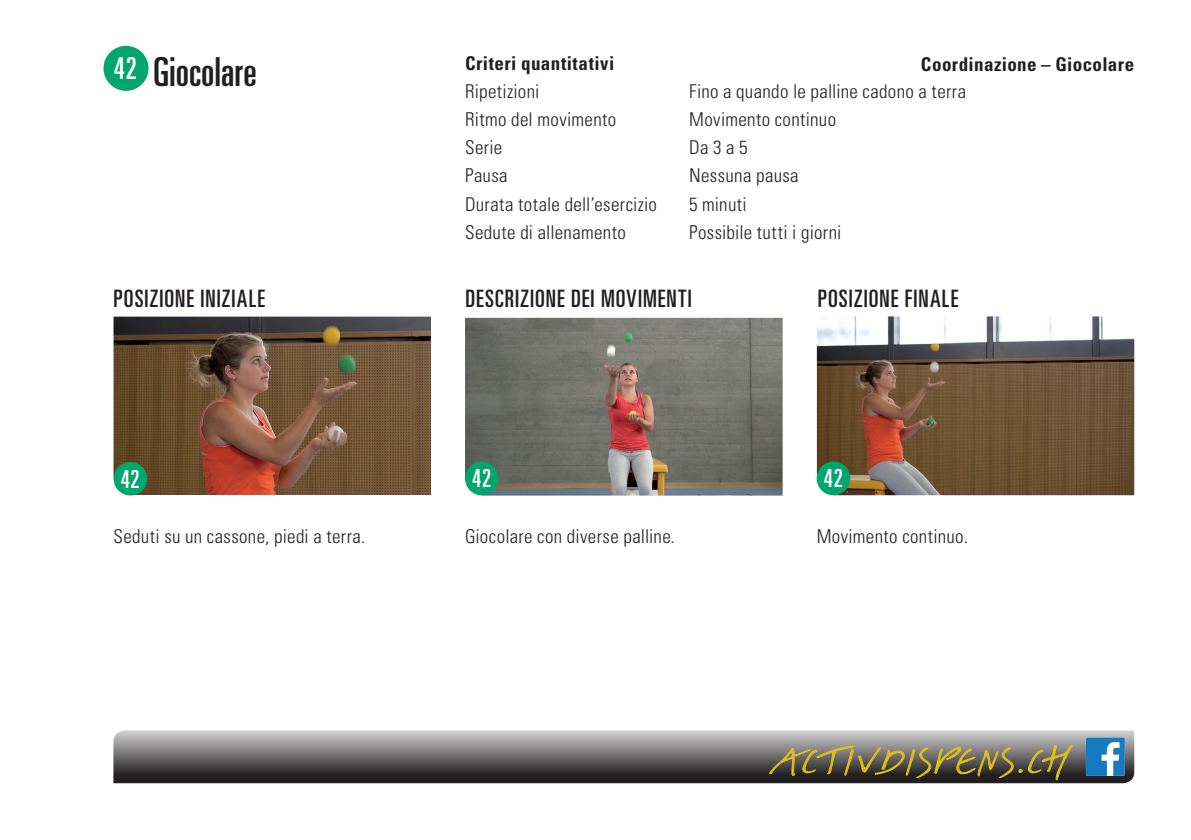
<style>
.page{position:relative;width:1191px;height:840px;background:#fff}
.page>*{position:absolute;margin:0;border:0;box-sizing:border-box;transform-origin:0 0}
.t1{font:ultra-condensed 40px "Univers LT Std";color:#231f20}
.t2{font:35.2px "Linotype Belle";letter-spacing:-.02em;color:#dec218}
.t3{font:ultra-condensed 30px "Univers LT Std";color:#fff}
.t4{font:ultra-condensed 24.8px "Univers LT Std";color:#fff}
.t5{font:ultra-condensed 24px "Univers LT Std";letter-spacing:.045em;color:#231f20}
.t6{font:300 condensed 19px "Univers LT Std";letter-spacing:.02em;color:#231f20}
.t7{font:700 condensed 19px "Univers LT Std";letter-spacing:.02em;color:#231f20}
</style>
<div class="page">
<svg style="left:113px;top:730px;width:1021px;height:52px;background:#767475"></svg>
<svg style="left:768px;top:740px;width:306px;height:40px;background:#706a55"></svg>
<svg style="left:1086px;top:737px;width:38px;height:38px"></svg>
<img style="left:465px;top:317px;width:317px;height:178px">
<img style="left:113px;top:316px;width:318px;height:178px">
<div style="left:465px;top:461px;width:33px;height:34px;background:#00a66e;border-radius:50%"></div>
<img style="left:817px;top:316px;width:317px;height:179px">
<div style="left:816px;top:461px;width:34px;height:34px;background:#00a66e;border-radius:50%"></div>
<div style="left:103px;top:46px;width:45px;height:45px;background:#00a66e;border-radius:50%"></div>
<div style="left:114px;top:461px;width:33px;height:34px;background:#00a66e;border-radius:50%"></div>
<h3 class="t3" style="left:114px;top:51px;width:25px">42</h3>
<h1 class="t1" style="left:153px;top:49px;width:105px">Giocolare</h1>
<p class="t7" style="left:465px;top:52px;width:151px">Criteri quantitativi</p>
<p class="t6" style="left:465px;top:80px;width:76px">Ripetizioni</p>
<p class="t6" style="left:689px;top:80px;width:279px">Fino a quando le palline cadono a terra</p>
<p class="t6" style="left:465px;top:108px;width:153px">Ritmo del movimento</p>
<p class="t6" style="left:689px;top:108px;width:148px">Movimento continuo</p>
<p class="t6" style="left:465px;top:136px;width:39px">Serie</p>
<p class="t6" style="left:689px;top:136px;width:60px">Da 3 a 5</p>
<p class="t6" style="left:465px;top:164px;width:44px">Pausa</p>
<p class="t6" style="left:689px;top:164px;width:111px">Nessuna pausa</p>
<p class="t6" style="left:465px;top:192px;width:193px">Durata totale dell’esercizio</p>
<p class="t6" style="left:689px;top:192px;width:59px">5 minuti</p>
<p class="t6" style="left:465px;top:220px;width:162px">Sedute di allenamento</p>
<p class="t6" style="left:689px;top:220px;width:154px">Possibile tutti i giorni</p>
<p class="t7" style="left:921px;top:52px;width:215px">Coordinazione – Giocolare</p>
<p class="t5" style="left:113px;top:284px;width:153px">POSIZIONE INIZIALE</p>
<p class="t5" style="left:465px;top:284px;width:228px">DESCRIZIONE DEI MOVIMENTI</p>
<p class="t5" style="left:817px;top:284px;width:142px">POSIZIONE FINALE</p>
<h3 class="t4" style="left:121px;top:464px;width:21px">42</h3>
<p class="t6" style="left:113px;top:524px;width:254px">Seduti su un cassone, piedi a terra.</p>
<h3 class="t4" style="left:472px;top:464px;width:21px">42</h3>
<h3 class="t4" style="left:823px;top:464px;width:21px">42</h3>
<p class="t6" style="left:465px;top:524px;width:212px">Giocolare con diverse palline.</p>
<p class="t6" style="left:816px;top:524px;width:153px">Movimento continuo.</p>
<h2 class="t2" style="left:770px;top:744px;width:305px">activdispens.ch</h2>
</div>
